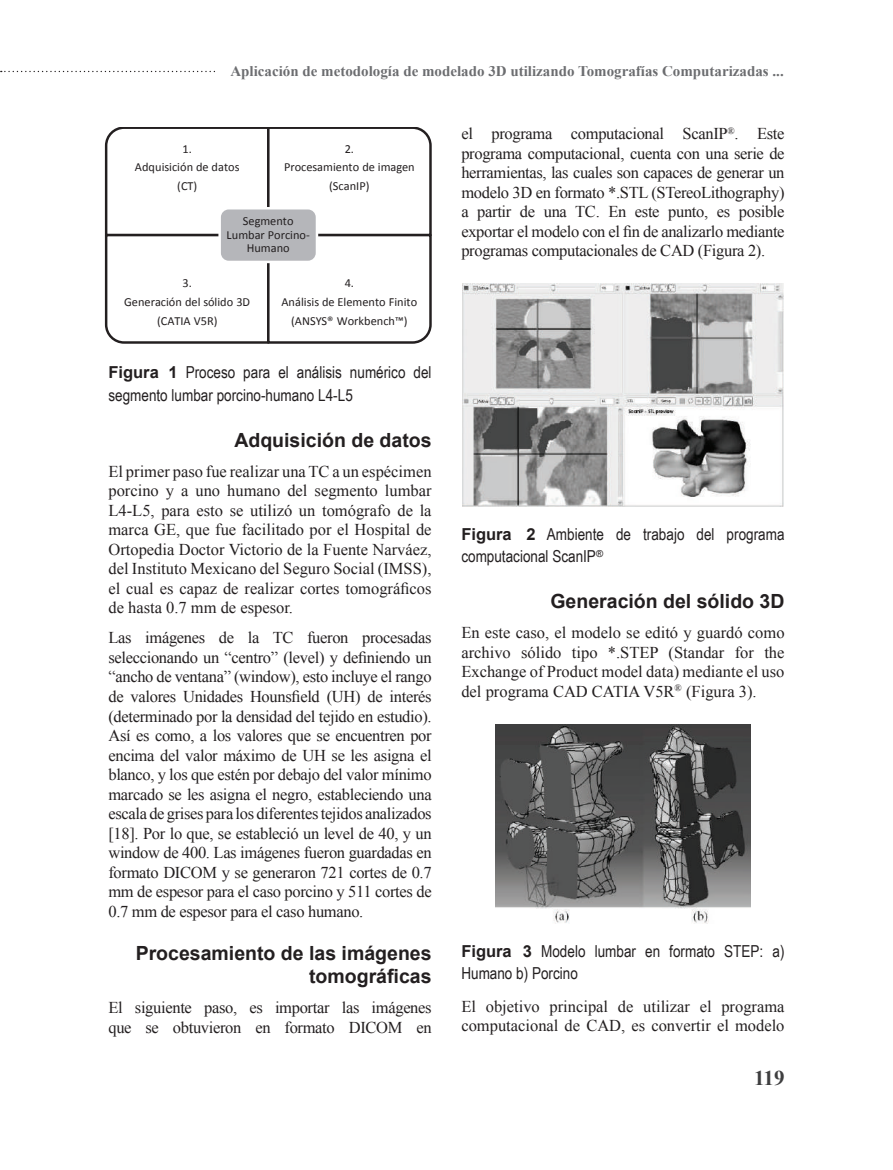
<style>
.page{position:relative;width:893px;height:1170px;background:#fff}
.page>*{position:absolute;margin:0;border:0;box-sizing:border-box;transform-origin:0 0}
.t1{font:700 21px "Times New Roman";color:#3e3e3f}
.t2{font:700 19.5px/22.5px "Arial";color:#231f20;text-align:right}
.t3{font:16.5px/19.5px "Times New Roman";color:#231f20;text-align:justify}
.t4{font:16.5px/22.5px "Arial Narrow";color:#231f20}
.t5{font:16.5px/19.5px "Times New Roman";letter-spacing:-.02em;color:#231f20}
.t6{font:700 15px "Times New Roman";color:#6c6d70}
.t7{font:12.3px/18.9px "Calibri";color:#231f20;text-align:center}
.s1{font-family:"Arial";font-weight:700}
</style>
<div class="page">
<svg style="left:1px;top:71px;width:214px;height:1px"></svg>
<svg style="left:104px;top:128px;width:328px;height:216px"></svg>
<div style="left:218px;top:207px;width:100px;height:56px;background:#b5b6ba;border:2px solid #fff;border-radius:9px"></div>
<img style="left:462px;top:283px;width:322px;height:223px">
<img style="left:495px;top:724px;width:256px;height:199px">
<p class="t6" style="left:230px;top:61px;width:555px">Aplicación de metodología de modelado 3D utilizando Tomografías Computarizadas ...</p>
<p class="t7" style="left:135px;top:139px;width:106px">1.<br>Adquisición de datos (CT)</p>
<p class="t7" style="left:284px;top:139px;width:132px">2.<br>Procesamiento de imagen (ScanIP)</p>
<p class="t7" style="left:227px;top:214px;width:85px;line-height:13.6px">Segmento<br>Lumbar Porcino-<br>Humano</p>
<p class="t7" style="left:124px;top:273px;width:127px">3.<br>Generación del sólido 3D (CATIA V5R)</p>
<p class="t7" style="left:281px;top:273px;width:137px">4.<br>Análisis de Elemento Finito (ANSYS® Workbench™)</p>
<p class="t4" style="left:108px;top:360px;width:325px"><span class="s1">Figura 1</span> Proceso para el análisis numérico del segmento lumbar porcino-humano L4-L5</p>
<p class="t2" style="left:234px;top:429px;width:199px">Adquisición de datos</p>
<p class="t3" style="left:108px;top:461px;width:325px">El primer paso fue realizar una TC a un espécimen porcino y a uno humano del segmento lumbar L4-L5, para esto se utilizó un tomógrafo de la marca GE, que fue facilitado por el Hospital de Ortopedia Doctor Victorio de la Fuente Narváez, del Instituto Mexicano del Seguro Social (IMSS), el cual es capaz de realizar cortes tomográficos de hasta 0.7 mm de espesor.</p>
<p class="t3" style="left:108px;top:628px;width:325px">Las imágenes de la TC fueron procesadas seleccionando un “centro” (level) y definiendo un “ancho de ventana” (window), esto incluye el rango de valores Unidades Hounsfield (UH) de interés (determinado por la densidad del tejido en estudio).<br>Así es como, a los valores que se encuentren por encima del valor máximo de UH se les asigna el blanco, y los que estén por debajo del valor mínimo marcado se les asigna el negro, estableciendo una escala de grises para los diferentes tejidos analizados [18]. Por lo que, se estableció un level de 40, y un window de 400. Las imágenes fueron guardadas en formato DICOM y se generaron 721 cortes de 0.7 mm de espesor para el caso porcino y 511 cortes de 0.7 mm de espesor para el caso humano.</p>
<p class="t2" style="left:136px;top:942px;width:297px">Procesamiento de las imágenes tomográficas</p>
<p class="t5" style="left:108px;top:997px;width:325px">El siguiente paso, es importar las imágenes que se obtuvieron en formato DICOM en</p>
<p class="t3" style="left:461px;top:123px;width:325px">el programa computacional ScanIP<sup>®</sup>. Este programa computacional, cuenta con una serie de herramientas, las cuales son capaces de generar un modelo 3D en formato *.STL (STereoLithography) a partir de una TC. En este punto, es posible exportar el modelo con el fin de analizarlo mediante programas computacionales de CAD (Figura 2).</p>
<p class="t4" style="left:461px;top:522px;width:325px"><span class="s1">Figura 2</span> Ambiente de trabajo del programa computacional ScanIP<sup>®</sup></p>
<p class="t2" style="left:550px;top:590px;width:236px">Generación del sólido 3D</p>
<p class="t3" style="left:461px;top:622px;width:325px">En este caso, el modelo se editó y guardó como archivo sólido tipo *.STEP (Standar for the Exchange of Product model data) mediante el uso del programa CAD CATIA V5R<sup>®</sup> (Figura 3).</p>
<p class="t4" style="left:461px;top:938px;width:325px"><span class="s1">Figura 3</span> Modelo lumbar en formato STEP: a)<br>Humano b) Porcino</p>
<p class="t3" style="left:461px;top:995px;width:325px">El objetivo principal de utilizar el programa computacional de CAD, es convertir el modelo</p>
<p class="t1" style="left:754px;top:1063px;width:32px">119</p>
</div>
